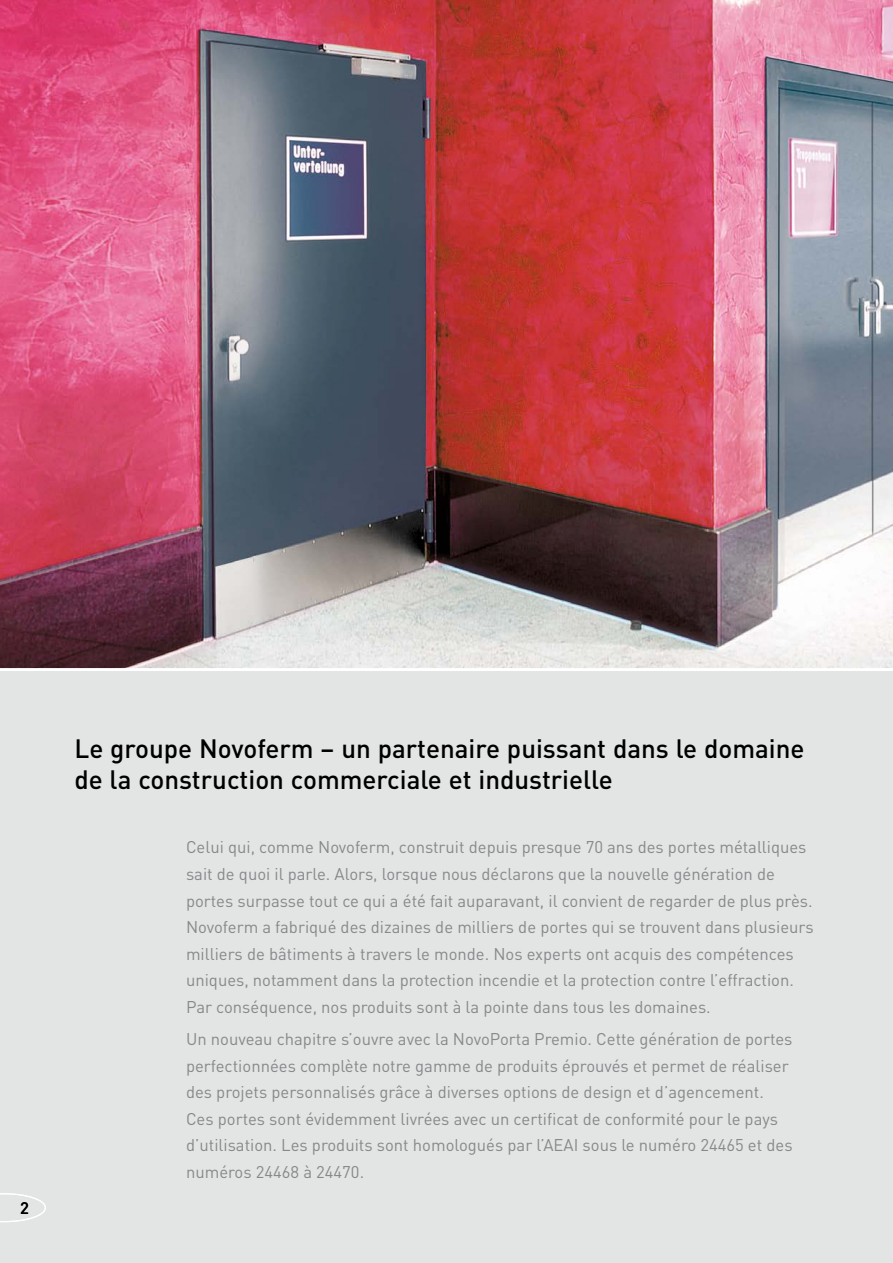
<style>
.page{position:relative;width:893px;height:1263px;background:#e3e4e4}
.page>*{position:absolute;margin:0;border:0;box-sizing:border-box;transform-origin:0 0}
.t1{font:500 26.25px/31.5px "DIN Pro";color:#000}
.t2{font:16.8px/26.5px "DIN Pro";color:#87888a}
.t3{font:500 16.5px "DIN Pro";color:#000}
</style>
<div class="page">
<img style="left:0;top:0;width:893px;height:668px">
<hr style="left:0;top:668px;width:893px;height:3px;background:#fff">
<svg style="left:0;top:1193px;width:46px;height:29px"></svg>
<p class="t3" style="left:20px;top:1197px;width:10px">2</p>
<h1 class="t1" style="left:74px;top:731px;width:732px">Le groupe Novoferm – un partenaire puissant dans le domaine de la construction commerciale et industrielle</h1>
<p class="t2" style="left:186px;top:833px;width:629px">Celui qui, comme Novoferm, construit depuis presque 70 ans des portes métalliques sait de quoi il parle. Alors, lorsque nous déclarons que la nouvelle génération de portes surpasse tout ce qui a été fait auparavant, il convient de regarder de plus près.<br>Novoferm a fabriqué des dizaines de milliers de portes qui se trouvent dans plusieurs milliers de bâtiments à travers le monde. Nos experts ont acquis des compétences uniques, notamment dans la protection incendie et la protection contre l’effraction.<br>Par conséquence, nos produits sont à la pointe dans tous les domaines.</p>
<p class="t2" style="left:186px;top:1025px;width:608px">Un nouveau chapitre s’ouvre avec la NovoPorta Premio. Cette génération de portes perfectionnées complète notre gamme de produits éprouvés et permet de réaliser des projets personnalisés grâce à diverses options de design et d’agencement.<br>Ces portes sont évidemment livrées avec un certificat de conformité pour le pays d’utilisation. Les produits sont homologués par l’AEAI sous le numéro 24465 et des numéros 24468 à 24470.</p>
</div>
